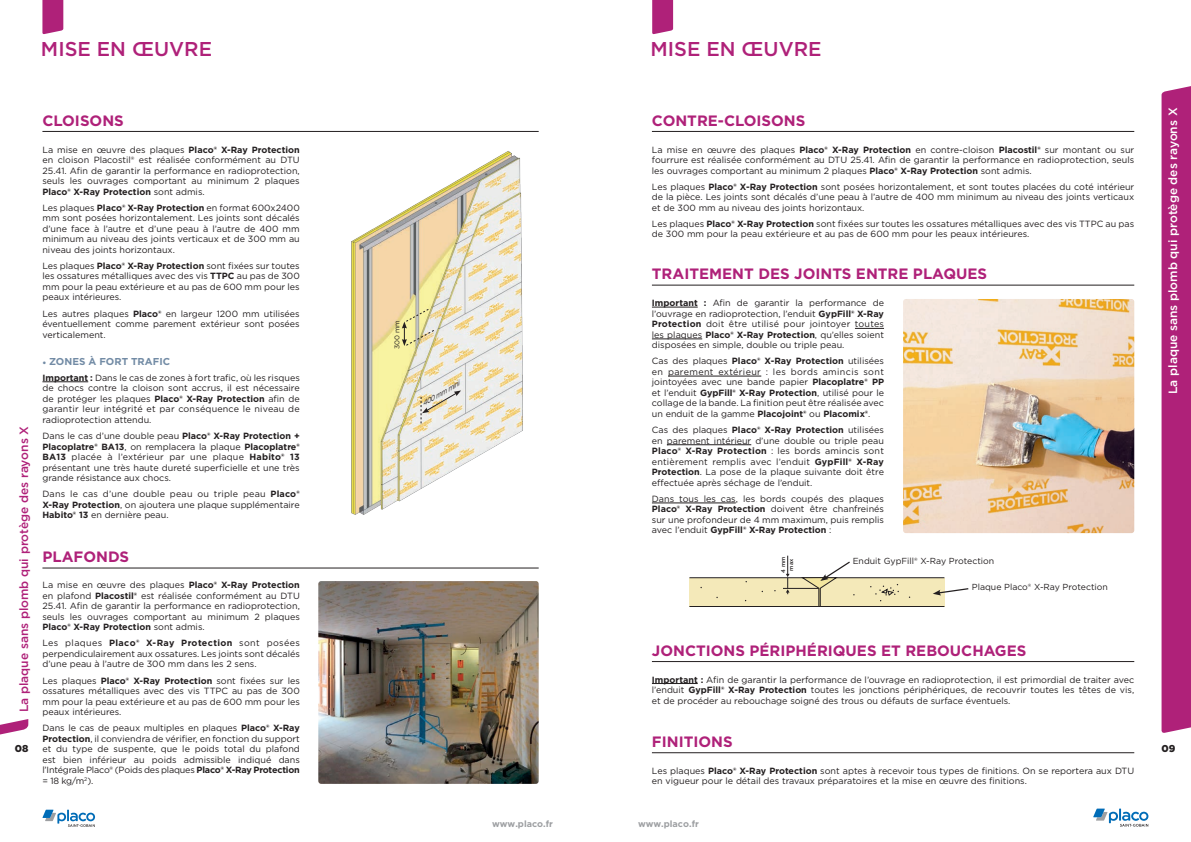
<style>
.page{position:relative;width:1191px;height:842px;background:#fff}
.page>*{position:absolute;margin:0;border:0;box-sizing:border-box;transform-origin:0 0}
.t1{font:500 20px "Gotham";color:#af2179}
.t2{font:700 15px "Gotham";color:#af2179}
.t3{font:500 12px "Gotham";color:#fff}
.t4{font:500 12px "Gotham";color:#af2179}
.t5{font:700 10px "Gotham";color:#728ba5}
.t6{font:900 10px "Gotham";color:#231f20}
.t7{font:9px/10.5px "Gotham";color:#231f20;text-align:justify}
.t8{font:700 9px "Gotham";color:#9d9fa2}
.t9{font:8.8px "Gotham";color:#231f20}
.t10{font:italic 6.9px "Gotham";color:#231f20}
.t11{font:6.9px "Gotham";color:#231f20}
.t12{font:500 5.5px/8.2px "Gotham";color:#231f20;text-align:center}
.s1{font-weight:700}
.s2{font-family:"Minion Pro";font-weight:400}
</style>
<div class="page">
<svg style="left:1093px;top:809px;width:55px;height:18px"></svg>
<svg style="left:42px;top:810px;width:53px;height:17px"></svg>
<svg style="left:1161px;top:86px;width:30px;height:647px;background:#b22b7f"></svg>
<svg style="left:0;top:719px;width:29px;height:16px"></svg>
<svg style="left:42px;top:0;width:21px;height:34px"></svg>
<svg style="left:652px;top:0;width:21px;height:34px"></svg>
<hr style="left:42px;top:131px;width:496px;height:1px;background:#231f20">
<hr style="left:42px;top:568px;width:496px;height:1px;background:#231f20">
<img style="left:286px;top:130px;width:253px;height:385px">
<svg style="left:421px;top:390px;width:40px;height:33px"></svg>
<svg style="left:402px;top:309px;width:32px;height:37px"></svg>
<hr style="left:42px;top:382px;width:46px;height:1px;background:#231f20">
<hr style="left:652px;top:131px;width:482px;height:1px;background:#231f20">
<hr style="left:652px;top:285px;width:482px;height:1px;background:#231f20">
<hr style="left:652px;top:307px;width:45px;height:1px;background:#231f20">
<svg style="left:855px;top:328px;width:29px;height:1px"></svg>
<hr style="left:652px;top:339px;width:50px;height:1px;background:#231f20">
<hr style="left:668px;top:376px;width:93px;height:1px;background:#231f20">
<hr style="left:667px;top:445px;width:84px;height:1px;background:#231f20">
<hr style="left:652px;top:503px;width:83px;height:1px;background:#231f20">
<hr style="left:652px;top:661px;width:482px;height:1px;background:#231f20">
<hr style="left:652px;top:683px;width:45px;height:1px;background:#231f20">
<hr style="left:652px;top:752px;width:482px;height:1px;background:#231f20">
<img style="left:318px;top:581px;width:220px;height:203px">
<img style="left:903px;top:299px;width:231px;height:234px">
<div style="left:689px;top:578px;width:255px;height:28px;background:#f4e9b9"></div>
<hr style="left:689px;top:606px;width:255px;height:1px;background:#231f20">
<hr style="left:689px;top:577px;width:255px;height:1px;background:#231f20">
<hr style="left:783px;top:588px;width:35px;height:1px;background:#231f20">
<svg style="left:786px;top:556px;width:3px;height:38px"></svg>
<svg style="left:870px;top:584px;width:29px;height:17px"></svg>
<svg style="left:933px;top:587px;width:36px;height:8px"></svg>
<svg style="left:801px;top:561px;width:53px;height:45px"></svg>
<h1 class="t1" style="left:41px;top:36px;width:173px">MISE EN ŒUVRE</h1>
<h1 class="t1" style="left:650px;top:36px;width:173px">MISE EN ŒUVRE</h1>
<h3 class="t3" style="left:1165px;top:394px;width:288px;rotate:-90deg">La plaque sans plomb qui protège des rayons X</h3>
<h2 class="t2" style="left:42px;top:110px;width:83px">CLOISONS</h2>
<h2 class="t2" style="left:652px;top:110px;width:155px">CONTRE-CLOISONS</h2>
<p class="t7" style="left:652px;top:144px;width:484px">La mise en œuvre des plaques <span class="s1">Placo® X-Ray Protection</span> en contre-cloison <span class="s1">Placostil®</span> sur montant ou sur fourrure est réalisée conformément au DTU 25.41. Afin de garantir la performance en radioprotection, seuls les ouvrages comportant au minimum 2 plaques <span class="s1">Placo® X-Ray Protection</span> sont admis.</p>
<p class="t7" style="left:652px;top:181px;width:484px">Les plaques <span class="s1">Placo® X-Ray Protection</span> sont posées horizontalement, et sont toutes placées du coté intérieur de la pièce. Les joints sont décalés d’une peau à l’autre de 400 mm minimum au niveau des joints verticaux et de 300 mm au niveau des joints horizontaux.</p>
<p class="t7" style="left:652px;top:218px;width:484px">Les plaques <span class="s1">Placo® X-Ray Protection</span> sont fixées sur toutes les ossatures métalliques avec des vis TTPC au pas de 300 mm pour la peau extérieure et au pas de 600 mm pour les peaux intérieures.</p>
<h2 class="t2" style="left:652px;top:264px;width:337px">TRAITEMENT DES JOINTS ENTRE PLAQUES</h2>
<p class="t7" style="left:652px;top:298px;width:234px"><span class="s1">Important :</span> Afin de garantir la performance de l’ouvrage en radioprotection, l’enduit <span class="s1">GypFill® X-Ray Protection</span> doit être utilisé pour jointoyer toutes les plaques <span class="s1">Placo® X-Ray Protection</span>, qu’elles soient disposées en simple, double ou triple peau.</p>
<p class="t7" style="left:652px;top:356px;width:234px">Cas des plaques <span class="s1">Placo® X-Ray Protection</span> utilisées en parement extérieur : les bords amincis sont jointoyées avec une bande papier <span class="s1">Placoplatre® PP </span>et l’enduit <span class="s1">GypFill® X-Ray Protection</span>, utilisé pour le collage de la bande. La finition peut être réalisée avec un enduit de la gamme <span class="s1">Placojoint®</span> ou <span class="s1">Placomix®</span>.</p>
<p class="t7" style="left:652px;top:424px;width:234px">Cas des plaques <span class="s1">Placo® X-Ray Protection</span> utilisées en parement intérieur d’une double ou triple peau <span class="s1">Placo® X-Ray Protection</span> : les bords amincis sont entièrement remplis avec l’enduit <span class="s1">GypFill® X-Ray Protection</span>. La pose de la plaque suivante doit être effectuée après séchage de l’enduit.</p>
<p class="t7" style="left:652px;top:493px;width:234px">Dans tous les cas, les bords coupés des plaques <span class="s1">Placo® X-Ray Protection</span> doivent être chanfreinés sur une profondeur de 4 mm maximum, puis remplis avec l’enduit <span class="s1">GypFill® X-Ray Protection</span> :</p>
<p class="t7" style="left:42px;top:144px;width:259px">La mise en œuvre des plaques <span class="s1">Placo® X-Ray Protection </span>en cloison Placostil® est réalisée conformément au DTU 25.41. Afin de garantir la performance en radioprotection, seuls les ouvrages comportant au minimum 2 plaques <span class="s1">Placo® X-Ray Protection</span> sont admis.</p>
<p class="t7" style="left:42px;top:202px;width:259px">Les plaques <span class="s1">Placo® X-Ray Protection</span> en format 600x2400 mm sont posées horizontalement. Les joints sont décalés d’une face à l’autre et d’une peau à l’autre de 400 mm minimum au niveau des joints verticaux et de 300 mm au niveau des joints horizontaux.</p>
<p class="t7" style="left:42px;top:260px;width:259px">Les plaques <span class="s1">Placo® X-Ray Protection</span> sont fixées sur toutes les ossatures métalliques avec des vis <span class="s1">TTPC</span> au pas de 300 mm pour la peau extérieure et au pas de 600 mm pour les peaux intérieures.</p>
<p class="t7" style="left:42px;top:308px;width:259px">Les autres plaques <span class="s1">Placo®</span> en largeur 1200 mm utilisées éventuellement comme parement extérieur sont posées verticalement.</p>
<p class="t5" style="left:42px;top:355px;width:129px"><span class="s2">•</span> ZONES À FORT TRAFIC</p>
<p class="t7" style="left:42px;top:372px;width:259px"><span class="s1">Important :</span> Dans le cas de zones à fort trafic, où les risques de chocs contre la cloison sont accrus, il est nécessaire de protéger les plaques <span class="s1">Placo® X-Ray Protection</span> afin de garantir leur intégrité et par conséquence le niveau de radioprotection attendu.</p>
<p class="t7" style="left:42px;top:430px;width:259px">Dans le cas d’une double peau <span class="s1">Placo® X-Ray Protection + Placoplatre® BA13</span>, on remplacera la plaque <span class="s1">Placoplatre® BA13</span> placée à l’extérieur par une plaque <span class="s1">Habito® 13 </span>présentant une très haute dureté superficielle et une très grande résistance aux chocs.</p>
<p class="t7" style="left:42px;top:489px;width:259px">Dans le cas d’une double peau ou triple peau <span class="s1">Placo® X-Ray Protection</span>, on ajoutera une plaque supplémentaire <span class="s1">Habito® 13</span> en dernière peau.</p>
<p class="t11" style="left:393px;top:349px;width:30px;rotate:-90deg">300 mm</p>
<p class="t10" style="left:420px;top:400px;width:43px;rotate:-30deg">400 mm mini</p>
<h3 class="t4" style="left:16px;top:712px;width:288px;rotate:-90deg">La plaque sans plomb qui protège des rayons X</h3>
<h2 class="t2" style="left:42px;top:547px;width:88px">PLAFONDS</h2>
<p class="t12" style="left:779px;top:573px;width:17px;rotate:-90deg">4 mm max</p>
<p class="t9" style="left:852px;top:555px;width:143px">Enduit GypFill® X-Ray Protection</p>
<p class="t9" style="left:972px;top:581px;width:137px">Plaque Placo® X-Ray Protection</p>
<p class="t7" style="left:42px;top:580px;width:259px">La mise en œuvre des plaques <span class="s1">Placo® X-Ray Protection </span>en plafond <span class="s1">Placostil®</span> est réalisée conformément au DTU 25.41. Afin de garantir la performance en radioprotection, seuls les ouvrages comportant au minimum 2 plaques <span class="s1">Placo® X-Ray Protection</span> sont admis.</p>
<p class="t7" style="left:42px;top:638px;width:259px">Les plaques <span class="s1">Placo® X-Ray Protection</span> sont posées perpendiculairement aux ossatures. Les joints sont décalés d’une peau à l’autre de 300 mm dans les 2 sens.</p>
<p class="t7" style="left:42px;top:675px;width:259px">Les plaques <span class="s1">Placo® X-Ray Protection</span> sont fixées sur les ossatures métalliques avec des vis TTPC au pas de 300 mm pour la peau extérieure et au pas de 600 mm pour les peaux intérieures.</p>
<p class="t7" style="left:42px;top:723px;width:259px">Dans le cas de peaux multiples en plaques <span class="s1">Placo® X-Ray Protection</span>, il conviendra de vérifier, en fonction du support et du type de suspente, que le poids total du plafond est bien inférieur au poids admissible indiqué dans l’Intégrale Placo® (Poids des plaques <span class="s1">Placo® X-Ray Protection </span>= 18 kg/m<sup>2</sup>).</p>
<h2 class="t2" style="left:652px;top:640px;width:376px">JONCTIONS PÉRIPHÉRIQUES ET REBOUCHAGES</h2>
<p class="t7" style="left:652px;top:674px;width:484px"><span class="s1">Important :</span> Afin de garantir la performance de l’ouvrage en radioprotection, il est primordial de traiter avec l’enduit <span class="s1">GypFill® X-Ray Protection</span> toutes les jonctions périphériques, de recouvrir toutes les têtes de vis, et de procéder au rebouchage soigné des trous ou défauts de surface éventuels.</p>
<h2 class="t2" style="left:652px;top:731px;width:82px">FINITIONS</h2>
<p class="t7" style="left:652px;top:765px;width:484px">Les plaques <span class="s1">Placo® X-Ray Protection</span> sont aptes à recevoir tous types de finitions. On se reportera aux DTU en vigueur pour le détail des travaux préparatoires et la mise en œuvre des finitions.</p>
<p class="t6" style="left:15px;top:741px;width:15px">08</p>
<p class="t6" style="left:1161px;top:741px;width:15px">09</p>
<p class="t8" style="left:492px;top:817px;width:62px">www.placo.fr</p>
<p class="t8" style="left:638px;top:817px;width:62px">www.placo.fr</p>
</div>
